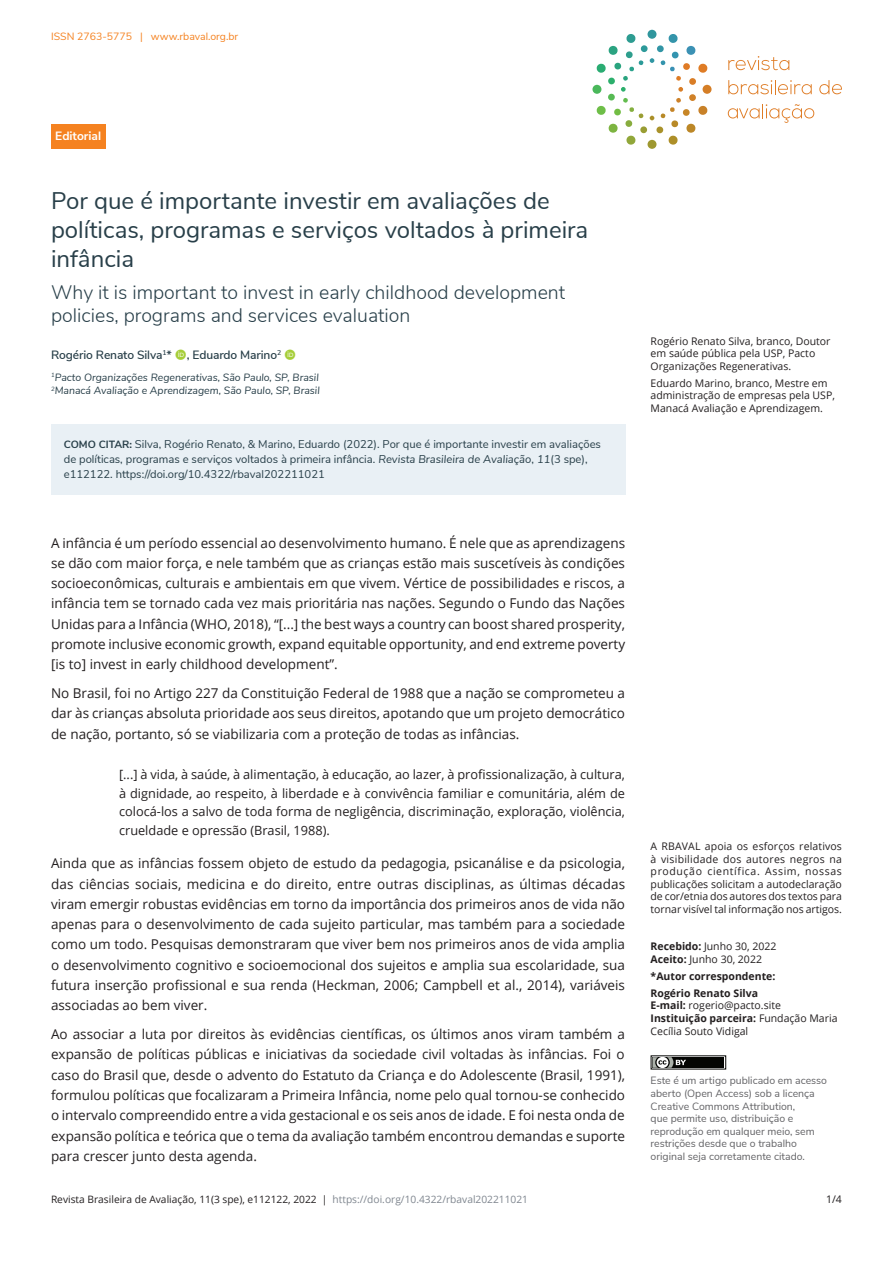
<style>
.page{position:relative;width:893px;height:1263px;background:#fff}
.page>*{position:absolute;margin:0;border:0;box-sizing:border-box;transform-origin:0 0}
.ArticleTitle{font:24px/28.8px "Nunito Sans";color:#283f49}
.ArticleTitle-Trans1{font:300 19.5px/23.4px "Nunito Sans";color:#283f49}
.Paragraph{font:13.5px/20.2px "Open Sans";color:#231f20;text-align:justify}
.t1{font:12.75px/18.8px "Open Sans";color:#231f20;text-align:justify}
.Authors{font:600 12px "Nunito Sans";letter-spacing:-.01em;color:#283f49}
.t2{font:700 12px "Nunito Sans";color:#fff}
.HowToCite{font:11.25px/15px "Nunito Sans";color:#283f49}
.History{font:10.5px/12.6px "Open Sans";letter-spacing:-.005em;color:#231f20;text-align:justify}
.fnArticleOther{font:10.5px/12.6px "Open Sans";color:#231f20}
.LicenseParaAlt{font:10.5px/12.6px "Nunito Sans";color:#636366}
.Affiliations{font:italic 10.5px "Nunito Sans";color:#283f49}
.Correspondence{font:700 10.5px/12.6px "Open Sans";color:#231f20}
.t3{font:10.5px "Nunito Sans";color:#f58220}
.CorrespondenceTitle{font:700 10.5px "Open Sans";color:#231f20}
.t4{font:10.2px "Open Sans";color:#231f20}
.s1{font-weight:700;font-size:10.5px}
.s2{font-style:italic}
.s3{font-weight:700}
.s4{font-weight:400}
.s5{color:#7f868f}
</style>
<div class="page">
<div style="left:647px;top:30px;width:9px;height:9px;background:#30969d;border-radius:50%"></div>
<div style="left:647px;top:140px;width:9px;height:9px;background:#9e9830;border-radius:50%"></div>
<div style="left:703px;top:85px;width:9px;height:9px;background:#d57e26;border-radius:50%"></div>
<div style="left:592px;top:85px;width:9px;height:9px;background:#4ab85b;border-radius:50%"></div>
<div style="left:657px;top:45px;width:7px;height:7px;background:#3295a5;border-radius:3px"></div>
<div style="left:640px;top:126px;width:7px;height:7px;background:#999d33;border-radius:3px"></div>
<div style="left:689px;top:94px;width:7px;height:7px;background:#d08128;border-radius:3px"></div>
<div style="left:608px;top:77px;width:7px;height:8px;background:#2caf6c;border-radius:3px"></div>
<div style="left:608px;top:93px;width:7px;height:8px;background:#57ba54;border-radius:3px"></div>
<div style="left:689px;top:78px;width:7px;height:7px;background:#d97d26;border-radius:3px"></div>
<div style="left:640px;top:45px;width:8px;height:7px;background:#2d9a9a;border-radius:3px"></div>
<svg style="left:656px;top:126px;width:7px;height:8px"></svg>
<svg style="left:650px;top:58px;width:4px;height:5px"></svg>
<svg style="left:650px;top:116px;width:4px;height:4px"></svg>
<svg style="left:678px;top:87px;width:5px;height:5px"></svg>
<svg style="left:621px;top:87px;width:5px;height:5px"></svg>
<svg style="left:660px;top:34px;width:48px;height:47px"></svg>
<svg style="left:596px;top:98px;width:48px;height:47px"></svg>
<svg style="left:660px;top:98px;width:48px;height:47px"></svg>
<svg style="left:596px;top:34px;width:48px;height:47px"></svg>
<svg style="left:728px;top:56px;width:62px;height:14px"></svg>
<svg style="left:728px;top:80px;width:84px;height:14px"></svg>
<svg style="left:819px;top:80px;width:23px;height:14px"></svg>
<svg style="left:728px;top:104px;width:86px;height:19px"></svg>
<div style="left:51px;top:124px;width:54px;height:25px;background:#f58220"></div>
<div style="left:652px;top:1057px;width:72px;height:11px;background:#040503"></div>
<svg style="left:651px;top:1055px;width:35px;height:15px"></svg>
<div style="left:51px;top:424px;width:574px;height:70px;background:#e9f0f5"></div>
<p class="t3" style="left:51px;top:29px;width:189px">ISSN 2763-5775 | www.rbaval.org.br</p>
<p class="t2" style="left:55px;top:127px;width:47px">Editorial</p>
<p class="ArticleTitle" style="left:51px;top:185px;width:539px">Por que é importante investir em avaliações de políticas, programas e serviços voltados à primeira infância</p>
<p class="ArticleTitle-Trans1" style="left:51px;top:279px;width:516px">Why it is important to invest in early childhood development policies, programs and services evaluation</p>
<p class="Authors" style="left:51px;top:346px;width:232px">Rogério Renato Silva<sup>1</sup>* , Eduardo Marino<sup>2</sup></p>
<p class="Affiliations" style="left:51px;top:370px;width:269px"><sup>1</sup>Pacto Organizações Regenerativas, São Paulo, SP, Brasil</p>
<p class="Affiliations" style="left:51px;top:383px;width:270px"><sup>2</sup>Manacá Avaliação e Aprendizagem, São Paulo, SP, Brasil</p>
<p class="HowToCite" style="left:64px;top:436px;width:539px"><span class="s1">COMO CITAR:</span> Silva, Rogério Renato, &amp; Marino, Eduardo (2022). Por que é importante investir em avaliações de políticas, programas e serviços voltados à primeira infância. <span class="s2">Revista Brasileira de Avaliação</span>, <span class="s2">11</span>(3 spe), e112122. https://doi.org/10.4322/rbaval202211021</p>
<p class="Paragraph" style="left:51px;top:532px;width:576px">A infância é um período essencial ao desenvolvimento humano. É nele que as aprendizagens se dão com maior força, e nele também que as crianças estão mais suscetíveis às condições socioeconômicas, culturais e ambientais em que vivem. Vértice de possibilidades e riscos, a infância tem se tornado cada vez mais prioritária nas nações. Segundo o Fundo das Nações Unidas para a Infância (WHO, 2018), “[...] the best ways a country can boost shared prosperity, promote inclusive economic growth, expand equitable opportunity, and end extreme poverty [is to] invest in early childhood development”.</p>
<p class="Paragraph" style="left:51px;top:683px;width:576px">No Brasil, foi no Artigo 227 da Constituição Federal de 1988 que a nação se comprometeu a dar às crianças absoluta prioridade aos seus direitos, apotando que um projeto democrático de nação, portanto, só se viabilizaria com a proteção de todas as infâncias.</p>
<p class="t1" style="left:119px;top:764px;width:507px">[...] à vida, à saúde, à alimentação, à educação, ao lazer, à profissionalização, à cultura, à dignidade, ao respeito, à liberdade e à convivência familiar e comunitária, além de colocá-los a salvo de toda forma de negligência, discriminação, exploração, violência, crueldade e opressão (Brasil, 1988).</p>
<p class="Paragraph" style="left:51px;top:853px;width:576px">Ainda que as infâncias fossem objeto de estudo da pedagogia, psicanálise e da psicologia, das ciências sociais, medicina e do direito, entre outras disciplinas, as últimas décadas viram emergir robustas evidências em torno da importância dos primeiros anos de vida não apenas para o desenvolvimento de cada sujeito particular, mas também para a sociedade como um todo. Pesquisas demonstraram que viver bem nos primeiros anos de vida amplia o desenvolvimento cognitivo e socioemocional dos sujeitos e amplia sua escolaridade, sua futura inserção profissional e sua renda (Heckman, 2006; Campbell et al., 2014), variáveis associadas ao bem viver.</p>
<p class="Paragraph" style="left:51px;top:1024px;width:576px">Ao associar a luta por direitos às evidências científicas, os últimos anos viram também a expansão de políticas públicas e iniciativas da sociedade civil voltadas às infâncias. Foi o caso do Brasil que, desde o advento do Estatuto da Criança e do Adolescente (Brasil, 1991), formulou políticas que focalizaram a Primeira Infância, nome pelo qual tornou-se conhecido o intervalo compreendido entre a vida gestacional e os seis anos de idade. E foi nesta onda de expansão política e teórica que o tema da avaliação também encontrou demandas e suporte para crescer junto desta agenda.</p>
<p class="fnArticleOther" style="left:651px;top:334px;width:181px">Rogério Renato Silva, branco, Doutor em saúde pública pela USP, Pacto<br>Organizações Regenerativas.</p>
<p class="fnArticleOther" style="left:651px;top:376px;width:186px">Eduardo Marino, branco, Mestre em administração de empresas pela USP,<br>Manacá Avaliação e Aprendizagem.</p>
<p class="History" style="left:651px;top:840px;width:193px">A RBAVAL apoia os esforços relativos à visibilidade dos autores negros na produção científica. Assim, nossas publicações solicitam a autodeclaração de cor/etnia dos autores dos textos para tornar visível tal informação nos artigos.</p>
<p class="History" style="left:651px;top:940px;width:128px"><span class="s3">Recebido:</span> Junho 30, 2022<br><span class="s3">Aceito:</span> Junho 30, 2022</p>
<p class="CorrespondenceTitle" style="left:651px;top:969px;width:126px">*Autor correspondente:</p>
<p class="Correspondence" style="left:651px;top:986px;width:132px">Rogério Renato Silva<br>E-mail: <span class="s4">rogerio@pacto.site</span></p>
<p class="fnArticleOther" style="left:651px;top:1011px;width:188px"><span class="s3">Instituição parceira:</span> Fundação Maria<br>Cecília Souto Vidigal</p>
<p class="LicenseParaAlt" style="left:651px;top:1074px;width:178px">Este é um artigo publicado em acesso aberto (Open Access) sob a licença Creative Commons Attribution,<br>que permite uso, distribuição e reprodução em qualquer meio, sem restrições desde que o trabalho original seja corretamente citado.</p>
<p class="t4" style="left:51px;top:1193px;width:479px">Revista Brasileira de Avaliação, 11(3 spe), e112122, 2022 | <span class="s5">https://doi.org/10.4322/rbaval202211021</span></p>
<p class="History" style="left:826px;top:1193px;width:17px">1/4</p>
</div>
